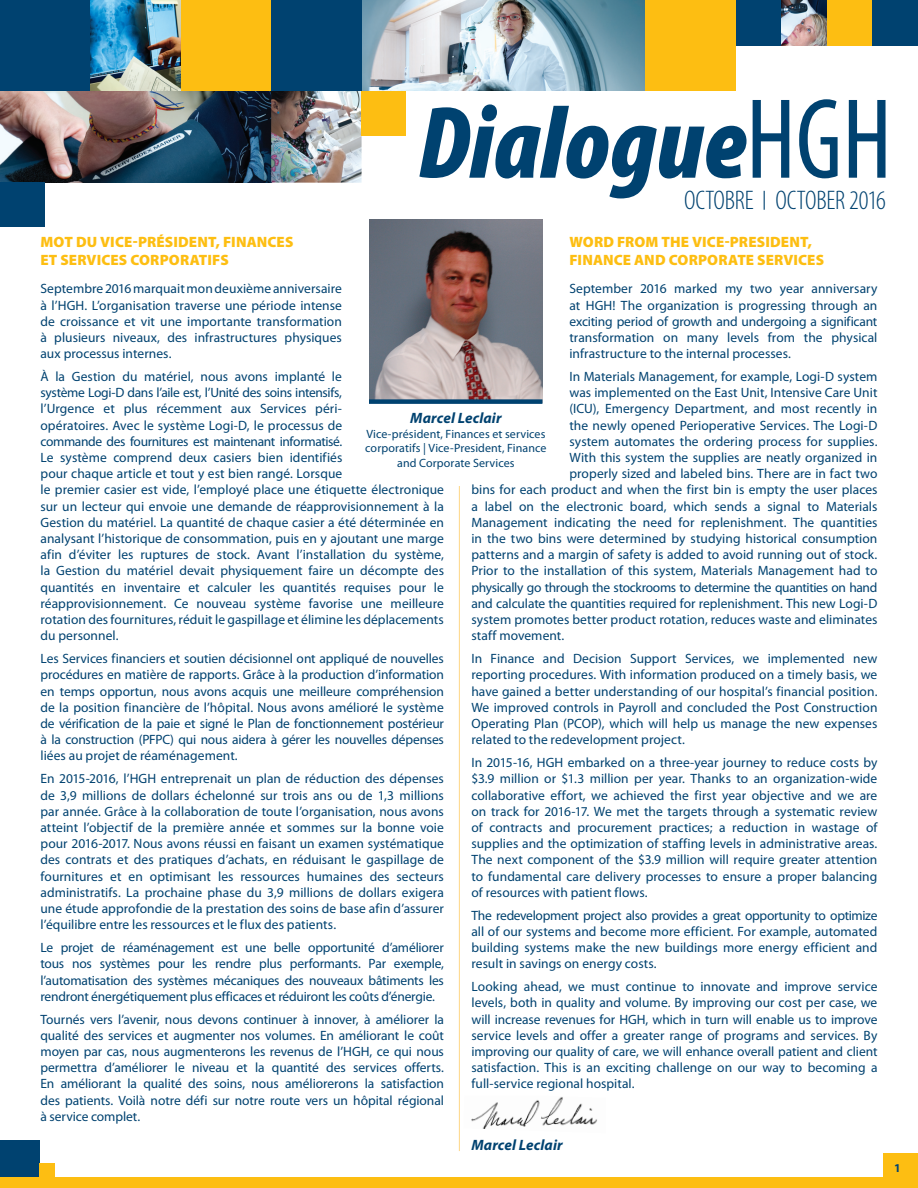
<style>
.page{position:relative;width:918px;height:1188px;background:#fff}
.page>*{position:absolute;margin:0;border:0;box-sizing:border-box;transform-origin:0 0}
.t1{font:300 condensed 27px "Myriad Pro";letter-spacing:-.005em;color:#004270}
.Titre{font:900 15px/18px "Myriad Pro";letter-spacing:.005em;color:#fdbe12}
.nom_du_président{font:italic 700 15px "Myriad Pro";letter-spacing:.01em;color:#004270}
.texte{font:13.5px/16.2px "Myriad Pro";color:#004270;text-align:justify}
.texte-2{font:13.5px "Myriad Pro";letter-spacing:-.025em;color:#004270}
.nom_du_président-2{font:12px/14.4px "Myriad Pro";letter-spacing:.01em;color:#004270;text-align:center}
.t2{font:700 12px "Myriad Pro";color:#004270}
</style>
<div class="page">
<div style="left:883px;top:1153px;width:35px;height:35px;background:#fdbe12"></div>
<img style="left:362px;top:0;width:283px;height:91px">
<img style="left:0;top:91px;width:362px;height:92px">
<img style="left:781px;top:0;width:46px;height:46px">
<div style="left:0;top:0;width:90px;height:91px;background:#004270"></div>
<div style="left:181px;top:0;width:90px;height:91px;background:#fdbe12"></div>
<div style="left:271px;top:0;width:91px;height:91px;background:#004270"></div>
<div style="left:362px;top:91px;width:44px;height:44px;background:#fdbe12"></div>
<div style="left:0;top:183px;width:44px;height:44px;background:#004270"></div>
<div style="left:736px;top:0;width:45px;height:46px;background:#004270"></div>
<div style="left:827px;top:0;width:46px;height:46px;background:#fdbe12"></div>
<div style="left:873px;top:0;width:45px;height:46px;background:#004270"></div>
<div style="left:645px;top:0;width:91px;height:91px;background:#fdbe12"></div>
<img style="left:90px;top:0;width:91px;height:91px">
<svg style="left:419px;top:104px;width:328px;height:94px"></svg>
<svg style="left:753px;top:100px;width:36px;height:78px"></svg>
<svg style="left:799px;top:99px;width:39px;height:79px"></svg>
<svg style="left:849px;top:100px;width:37px;height:78px"></svg>
<hr style="left:459px;top:486px;width:1px;height:665px;background:#fed786">
<div style="left:0;top:1177px;width:918px;height:11px;background:#fdbe12"></div>
<img style="left:369px;top:219px;width:173px;height:180px">
<div style="left:369px;top:399px;width:173px;height:5px;background:#004270"></div>
<div style="left:0;top:1140px;width:39px;height:37px;background:#004270"></div>
<div style="left:39px;top:1163px;width:16px;height:15px;background:#fdbe12"></div>
<img style="left:471px;top:1097px;width:126px;height:32px">
<p class="t1" style="left:684px;top:186px;width:203px">OCTOBRE <sup>|</sup> OCTOBER 2016</p>
<p class="Titre" style="left:40px;top:233px;width:254px">MOT DU VICE-PRÉSIDENT, FINANCES<br>ET SERVICES CORPORATIFS</p>
<p class="Titre" style="left:569px;top:233px;width:256px">WORD FROM THE VICE-PRESIDENT,<br>FINANCE AND CORPORATE SERVICES</p>
<p class="texte" style="left:40px;top:280px;width:303px">Septembre 2016 marquait mon deuxième anniversaire à l’HGH. L’organisation traverse une période intense de croissance et vit une importante transformation à plusieurs niveaux, des infrastructures physiques aux processus internes.</p>
<p class="texte" style="left:40px;top:368px;width:405px;text-align:left">À la Gestion du matériel, nous avons implanté le<br>système Logi-D dans l’aile est, l’Unité des soins intensifs,<br>l’Urgence et plus récemment aux Services péri-<br>opératoires. Avec le système Logi-D, le processus de<br>commande des fournitures est maintenant informatisé.<br>Le système comprend deux casiers bien identifiés<br>pour chaque article et tout y est bien rangé. Lorsque<br>le premier casier est vide, l’employé place une étiquette électronique sur un lecteur qui envoie une demande de réapprovisionnement à la Gestion du matériel. La quantité de chaque casier a été déterminée en analysant l’historique de consommation, puis en y ajoutant une marge afin d’éviter les ruptures de stock. Avant l’installation du système, la Gestion du matériel devait physiquement faire un décompte des quantités en inventaire et calculer les quantités requises pour le réapprovisionnement. Ce nouveau système favorise une meilleure rotation des fournitures, réduit le gaspillage et élimine les déplacements du personnel.</p>
<p class="texte" style="left:40px;top:650px;width:405px">Les Services financiers et soutien décisionnel ont appliqué de nouvelles procédures en matière de rapports. Grâce à la production d’information en temps opportun, nous avons acquis une meilleure compréhension de la position financière de l’hôpital. Nous avons amélioré le système de vérification de la paie et signé le Plan de fonctionnement postérieur à la construction (PFPC) qui nous aidera à gérer les nouvelles dépenses liées au projet de réaménagement.</p>
<p class="texte" style="left:40px;top:771px;width:405px">En 2015-2016, l’HGH entreprenait un plan de réduction des dépenses de 3,9 millions de dollars échelonné sur trois ans ou de 1,3 millions par année. Grâce à la collaboration de toute l’organisation, nous avons atteint l’objectif de la première année et sommes sur la bonne voie pour 2016-2017. Nous avons réussi en faisant un examen systématique des contrats et des pratiques d’achats, en réduisant le gaspillage de fournitures et en optimisant les ressources humaines des secteurs administratifs. La prochaine phase du 3,9 millions de dollars exigera une étude approfondie de la prestation des soins de base afin d’assurer l’équilibre entre les ressources et le flux des patients.</p>
<p class="texte" style="left:40px;top:939px;width:405px">Le projet de réaménagement est une belle opportunité d’améliorer tous nos systèmes pour les rendre plus performants. Par exemple, l’automatisation des systèmes mécaniques des nouveaux bâtiments les rendront énergétiquement plus efficaces et réduiront les coûts d’énergie.</p>
<p class="texte" style="left:40px;top:1011px;width:405px">Tournés vers l’avenir, nous devons continuer à innover, à améliorer la qualité des services et augmenter nos volumes. En améliorant le coût moyen par cas, nous augmenterons les revenus de l’HGH, ce qui nous permettra d’améliorer le niveau et la quantité des services offerts.<br>En améliorant la qualité des soins, nous améliorerons la satisfaction des patients. Voilà notre défi sur notre route vers un hôpital régional à service complet.</p>
<p class="texte" style="left:569px;top:280px;width:310px">September 2016 marked my two year anniversary at HGH! The organization is progressing through an exciting period of growth and undergoing a significant transformation on many levels from the physical infrastructure to the internal processes.</p>
<p class="texte" style="left:569px;top:368px;width:310px">In Materials Management, for example, Logi-D system</p>
<p class="texte" style="left:569px;top:384px;width:310px">was implemented on the East Unit, Intensive Care Unit</p>
<p class="texte" style="left:569px;top:401px;width:310px">(ICU), Emergency Department, and most recently in</p>
<p class="texte" style="left:569px;top:417px;width:309px">the newly opened Perioperative Services. The Logi-D</p>
<p class="texte" style="left:569px;top:433px;width:310px">system automates the ordering process for supplies.</p>
<p class="texte" style="left:569px;top:449px;width:309px">With this system the supplies are neatly organized in</p>
<p class="texte" style="left:569px;top:465px;width:310px">properly sized and labeled bins. There are in fact two</p>
<p class="texte" style="left:471px;top:482px;width:408px">bins for each product and when the first bin is empty the user places</p>
<p class="texte" style="left:471px;top:498px;width:408px">a label on the electronic board, which sends a signal to Materials</p>
<p class="texte" style="left:471px;top:514px;width:408px">Management indicating the need for replenishment. The quantities</p>
<p class="texte" style="left:471px;top:530px;width:407px">in the two bins were determined by studying historical consumption</p>
<p class="texte" style="left:471px;top:546px;width:407px">patterns and a margin of safety is added to avoid running out of stock.</p>
<p class="texte" style="left:471px;top:563px;width:407px">Prior to the installation of this system, Materials Management had to</p>
<p class="texte-2" style="left:471px;top:579px;width:407px">physically go through the stockrooms to determine the quantities on hand</p>
<p class="texte" style="left:471px;top:595px;width:407px">and calculate the quantities required for replenishment. This new Logi-D</p>
<p class="texte" style="left:471px;top:611px;width:408px">system promotes better product rotation, reduces waste and eliminates</p>
<p class="texte" style="left:471px;top:627px;width:94px">staff movement.</p>
<p class="texte" style="left:471px;top:650px;width:408px">In Finance and Decision Support Services, we implemented new reporting procedures. With information produced on a timely basis, we have gained a better understanding of our hospital’s financial position.<br>We improved controls in Payroll and concluded the Post Construction Operating Plan (PCOP), which will help us manage the new expenses related to the redevelopment project.</p>
<p class="texte" style="left:471px;top:754px;width:408px">In 2015-16, HGH embarked on a three-year journey to reduce costs by $3.9 million or $1.3 million per year. Thanks to an organization-wide collaborative effort, we achieved the first year objective and we are on track for 2016-17. We met the targets through a systematic review of contracts and procurement practices; a reduction in wastage of supplies and the optimization of staffing levels in administrative areas.<br>The next component of the $3.9 million will require greater attention to fundamental care delivery processes to ensure a proper balancing of resources with patient flows.</p>
<p class="texte" style="left:471px;top:907px;width:407px">The redevelopment project also provides a great opportunity to optimize all of our systems and become more efficient. For example, automated building systems make the new buildings more energy efficient and result in savings on energy costs.</p>
<p class="texte" style="left:471px;top:978px;width:408px">Looking ahead, we must continue to innovate and improve service levels, both in quality and volume. By improving our cost per case, we will increase revenues for HGH, which in turn will enable us to improve service levels and offer a greater range of programs and services. By improving our quality of care, we will enhance overall patient and client satisfaction. This is an exciting challenge on our way to becoming a full-service regional hospital.</p>
<p class="nom_du_président" style="left:410px;top:409px;width:93px">Marcel Leclair</p>
<p class="nom_du_président-2" style="left:365px;top:426px;width:183px">Vice-président, Finances et services corporatifs | Vice-President, Finance and Corporate Services</p>
<p class="nom_du_président" style="left:471px;top:1135px;width:93px">Marcel Leclair</p>
<p class="t2" style="left:894px;top:1160px;width:8px">1</p>
</div>
